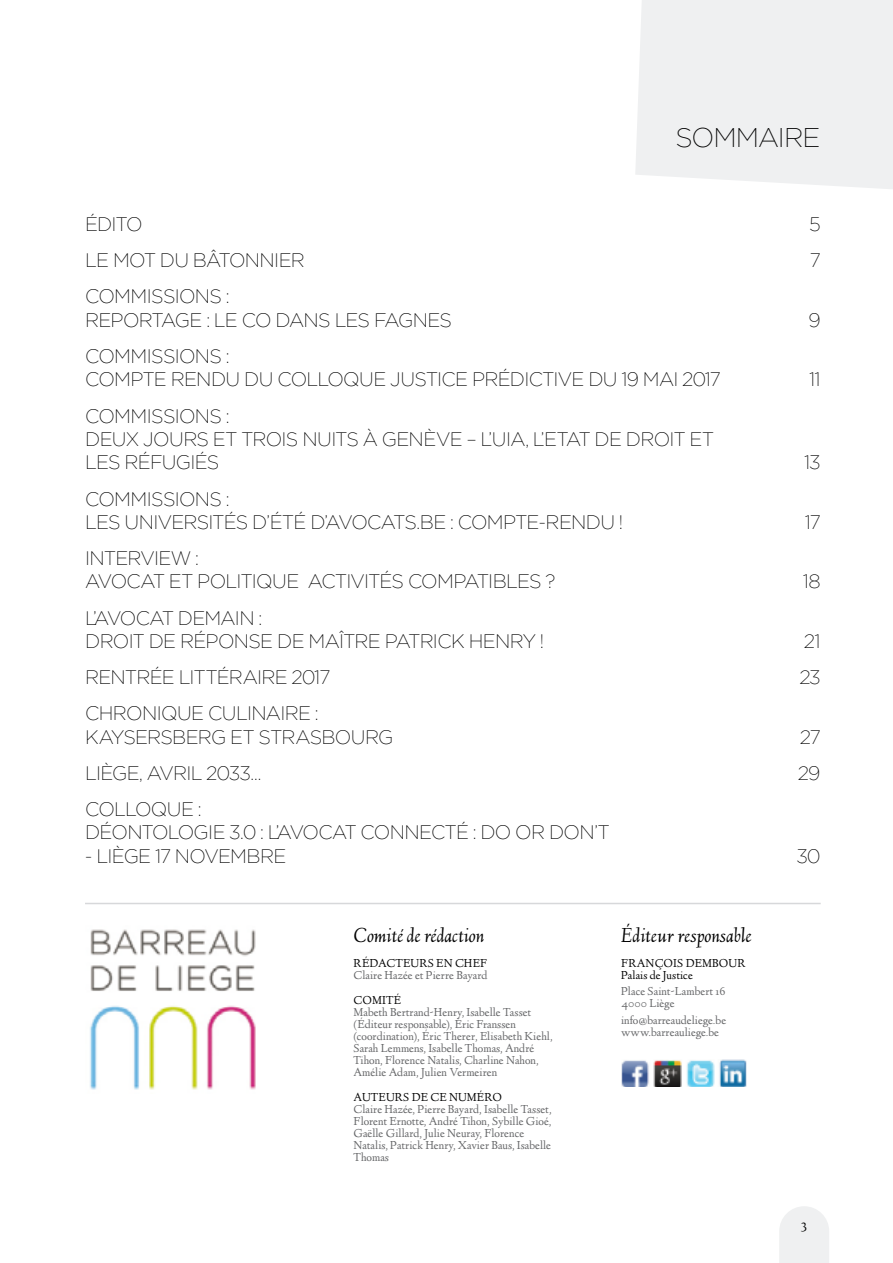
<style>
.page{position:relative;width:893px;height:1263px;background:#fff}
.page>*{position:absolute;margin:0;border:0;box-sizing:border-box;transform-origin:0 0}
.t1{font:200 27px "Gotham";letter-spacing:-.035em;color:#000}
.t2{font:italic 21px "Linden Hill";letter-spacing:-.005em;color:#000}
.t3{font:200 19.5px/23.4px "Gotham";letter-spacing:-.035em;color:#000}
.t4{font:13.5px "Linden Hill";color:#000}
.t5{font:12px/12px "Linden Hill";color:#646567}
.t6{font:12px/12px "Linden Hill";letter-spacing:.01em;color:#000}
</style>
<div class="page">
<div style="left:635px;top:0;width:258px;height:189px;background:#eff0f1"></div>
<hr style="left:85px;top:903px;width:736px;height:1px;background:#d7d8da">
<img style="left:90px;top:929px;width:166px;height:161px">
<img style="left:621px;top:1060px;width:126px;height:27px">
<svg style="left:779px;top:1206px;width:50px;height:57px"></svg>
<h1 class="t1" style="left:675px;top:123px;width:147px">SOMMAIRE</h1>
<p class="t3" style="left:85px;top:212px;width:59px">ÉDITO</p>
<p class="t3" style="left:809px;top:212px;width:13px">5</p>
<p class="t3" style="left:85px;top:248px;width:221px">LE MOT DU BÂTONNIER</p>
<p class="t3" style="left:810px;top:248px;width:12px">7</p>
<p class="t3" style="left:85px;top:285px;width:368px">COMMISSIONS :<br>REPORTAGE : LE CO DANS LES FAGNES</p>
<p class="t3" style="left:808px;top:308px;width:14px">9</p>
<p class="t3" style="left:85px;top:344px;width:637px">COMMISSIONS :<br>COMPTE RENDU DU COLLOQUE JUSTICE PRÉDICTIVE DU 19 MAI 2017</p>
<p class="t3" style="left:85px;top:404px;width:630px">COMMISSIONS :<br>D EUX JOURS ET TROIS NUITS À GENÈVE – L’UIA, L’ETAT DE DROIT ET<br>LES RÉFUGIÉS</p>
<p class="t3" style="left:85px;top:487px;width:539px">COMMISSIONS :<br>LES UNIVERSITÉS D’ÉTÉ D’AVOCATS.BE : COMPTE-RENDU !</p>
<p class="t3" style="left:85px;top:546px;width:472px">INTERVIEW :<br>AVOCAT ET POLITIQUE ACTIVITÉS COMPATIBLES ?</p>
<p class="t3" style="left:85px;top:606px;width:460px">L’AVOCAT DEMAIN :<br>DROIT DE RÉPONSE DE MAÎTRE PATRICK HENRY !</p>
<p class="t3" style="left:809px;top:368px;width:13px">11</p>
<p class="t3" style="left:804px;top:450px;width:18px">13</p>
<p class="t3" style="left:805px;top:510px;width:17px">17</p>
<p class="t3" style="left:803px;top:570px;width:19px">18</p>
<p class="t3" style="left:804px;top:629px;width:18px">21</p>
<p class="t3" style="left:85px;top:665px;width:246px">RENTRÉE LITTÉRAIRE 2017</p>
<p class="t3" style="left:799px;top:665px;width:23px">23</p>
<p class="t3" style="left:85px;top:701px;width:310px">CH RONIQUE CULINAIRE :<br>KAYSERSBERG ET STRASBOURG</p>
<p class="t3" style="left:800px;top:725px;width:22px">27</p>
<p class="t3" style="left:85px;top:761px;width:178px">LIÈGE, AVRIL 2033…</p>
<p class="t3" style="left:798px;top:761px;width:24px">29</p>
<p class="t3" style="left:85px;top:797px;width:526px">COLLOQUE :<br>D ÉONTOLOGIE 3.0 : L’AVOCAT CONNECTÉ : DO OR DON’T</p>
<p class="t3" style="left:85px;top:844px;width:203px">- LIÈGE 17 NOVEMBRE</p>
<p class="t3" style="left:797px;top:844px;width:25px">30</p>
<p class="t2" style="left:354px;top:924px;width:132px">Comité de rédaction</p>
<p class="t6" style="left:354px;top:957px;width:135px">Rédacteurs en chef</p>
<p class="t5" style="left:354px;top:969px;width:136px">Claire Hazée et Pierre Bayard</p>
<p class="t6" style="left:354px;top:994px;width:49px">Comité</p>
<p class="t5" style="left:354px;top:1006px;width:201px">Mabeth Bertrand-Henry, Isabelle Tasset (éditeur responsable), éric Franssen (coordination), éric Therer, Elisabeth Kiehl, Sarah Lemmens, Isabelle Thomas, André Tihon, Florence Natalis, Charline Nahon, Amélie Adam, Julien Vermeiren</p>
<p class="t6" style="left:354px;top:1091px;width:150px">Auteurs de ce numéro</p>
<p class="t5" style="left:354px;top:1103px;width:200px">Claire Hazée, Pierre Bayard, Isabelle Tasset, Florent Ernotte, André Tihon, Sybille Gioé, Gaëlle Gillard, Julie Neuray, Florence Natalis, Patrick Henry, Xavier Baus, Isabelle Thomas</p>
<p class="t2" style="left:621px;top:924px;width:132px">éditeur responsable</p>
<p class="t6" style="left:621px;top:957px;width:122px">François Dembour<br>Palais de Justice</p>
<p class="t5" style="left:621px;top:986px;width:106px">Place Saint-Lambert 16<br>4000 Liège</p>
<p class="t5" style="left:621px;top:1014px;width:107px">info@barreaudeliege.be www.barreauliege.be</p>
<p class="t4" style="left:801px;top:1216px;width:7px">3</p>
</div>
